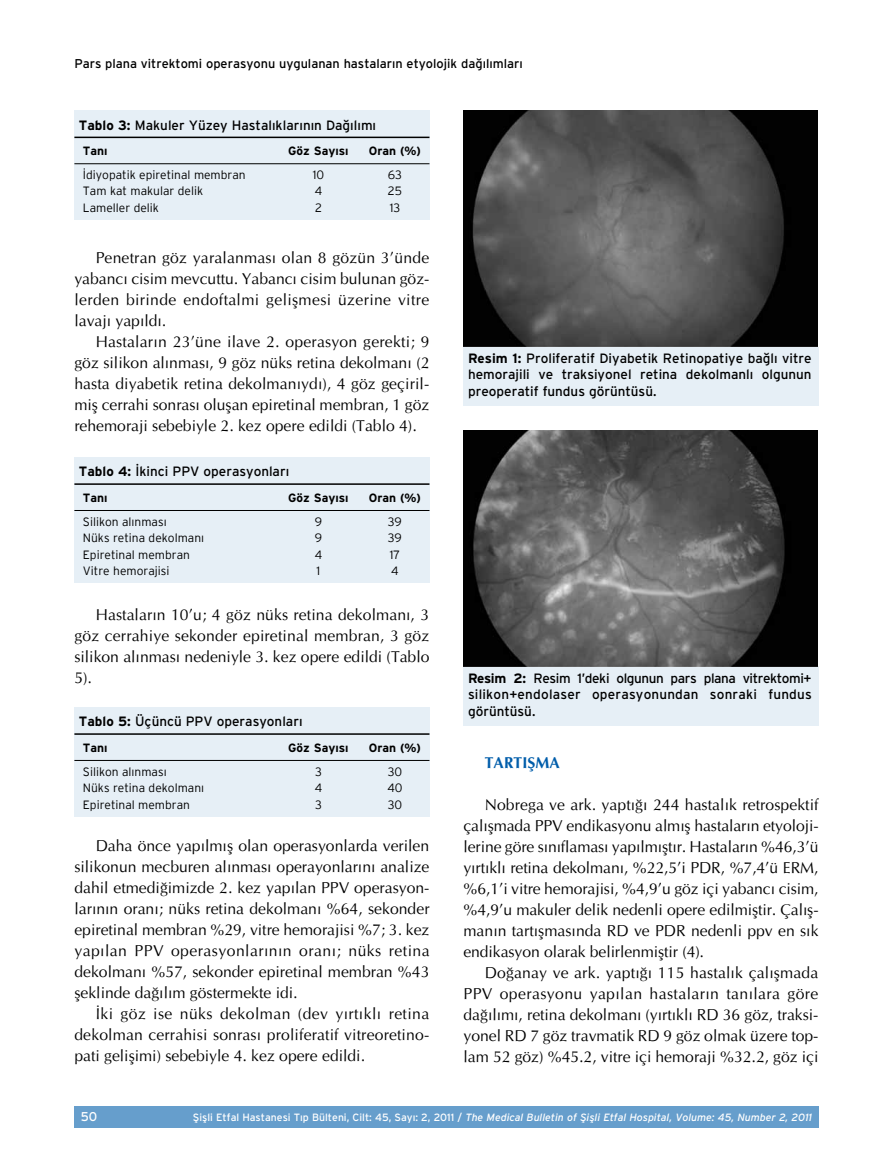
<style>
.page{position:relative;width:893px;height:1170px;background:#fff}
.page>*{position:absolute;margin:0;border:0;box-sizing:border-box;transform-origin:0 0}
.t1{font:15.75px/21px "Optima";color:#000;text-align:justify}
.t2{font:700 15.75px "Optima";color:#005daa}
.t3{font:13.5px/16.5px "Interstate";color:#000;text-align:justify}
.t4{font:12.75px "Interstate";color:#000}
.t5{font:12.75px "Interstate";color:#fff}
.t6{font:300 12px "Interstate";color:#000}
.t7{font:700 12px "Interstate";color:#000}
.t8{font:italic 10.5px "Interstate";color:#fff}
.s1{font-weight:700}
.s2{font-style:normal}
</style>
<div class="page">
<div style="left:74px;top:1106px;width:745px;height:21px;background:#669ecc"></div>
<div style="left:74px;top:707px;width:355px;height:25px;background:#e6eff6"></div>
<div style="left:74px;top:732px;width:355px;height:84px;background:#e6eff6"></div>
<hr style="left:74px;top:733px;width:355px;height:1px;background:#000">
<hr style="left:74px;top:760px;width:355px;height:1px;background:#000">
<div style="left:74px;top:111px;width:355px;height:24px;background:#e6eff6"></div>
<div style="left:74px;top:135px;width:355px;height:85px;background:#e6eff6"></div>
<hr style="left:74px;top:137px;width:355px;height:1px;background:#000">
<hr style="left:74px;top:163px;width:355px;height:1px;background:#000">
<div style="left:74px;top:457px;width:355px;height:25px;background:#e6eff6"></div>
<div style="left:74px;top:482px;width:355px;height:101px;background:#e6eff6"></div>
<hr style="left:74px;top:483px;width:355px;height:2px;background:#000">
<hr style="left:74px;top:510px;width:355px;height:1px;background:#000">
<div style="left:463px;top:346px;width:356px;height:60px;background:#e6eff6"></div>
<img style="left:463px;top:111px;width:355px;height:235px">
<div style="left:463px;top:666px;width:356px;height:59px;background:#e6eff6"></div>
<img style="left:463px;top:430px;width:355px;height:236px">
<p class="t4" style="left:74px;top:57px;width:450px">Pars plana vitrektomi operasyonu uygulanan hastaların etyolojik dağılımları</p>
<p class="t3" style="left:79px;top:116px;width:299px"><span class="s1">Tablo 3:</span> Makuler Yüzey Hastalıklarının Dağılımı</p>
<p class="t7" style="left:83px;top:144px;width:26px">Tanı</p>
<p class="t7" style="left:288px;top:144px;width:62px">Göz Sayısı</p>
<p class="t7" style="left:369px;top:144px;width:54px">Oran (%)</p>
<p class="t6" style="left:83px;top:168px;width:164px">İdiyopatik epiretinal membran</p>
<p class="t6" style="left:313px;top:168px;width:13px">10</p>
<p class="t6" style="left:388px;top:168px;width:16px">63</p>
<p class="t6" style="left:83px;top:184px;width:122px">Tam kat makular delik</p>
<p class="t6" style="left:315px;top:184px;width:9px">4</p>
<p class="t6" style="left:388px;top:184px;width:16px">25</p>
<p class="t6" style="left:83px;top:201px;width:78px">Lameller delik</p>
<p class="t6" style="left:315px;top:201px;width:8px">2</p>
<p class="t6" style="left:390px;top:201px;width:12px">13</p>
<p class="t1" style="left:74px;top:247px;width:357px;text-indent:21px">Penetran göz yaralanması olan 8 gözün 3’ünde yabancı cisim mevcuttu. Yabancı cisim bulunan göz&shy;lerden birinde endoftalmi gelişmesi üzerine vitre lavajı yapıldı.</p>
<p class="t1" style="left:74px;top:331px;width:357px;text-indent:21px">Hastaların 23’üne ilave 2. operasyon gerekti; 9 göz silikon alınması, 9 göz nüks retina dekolmanı (2 hasta diyabetik retina dekolmanıydı), 4 göz geçiril&shy;miş cerrahi sonrası oluşan epiretinal membran, 1 göz rehemoraji sebebiyle 2. kez opere edildi (Tablo 4).</p>
<p class="t3" style="left:79px;top:463px;width:212px"><span class="s1">Tablo 4:</span> İkinci PPV operasyonları</p>
<p class="t7" style="left:83px;top:490px;width:26px">Tanı</p>
<p class="t7" style="left:288px;top:490px;width:62px">Göz Sayısı</p>
<p class="t7" style="left:369px;top:490px;width:54px">Oran (%)</p>
<p class="t6" style="left:83px;top:514px;width:85px">Silikon alınması</p>
<p class="t6" style="left:315px;top:514px;width:9px">9</p>
<p class="t6" style="left:388px;top:514px;width:16px">39</p>
<p class="t6" style="left:83px;top:531px;width:123px">Nüks retina dekolmanı</p>
<p class="t6" style="left:315px;top:531px;width:9px">9</p>
<p class="t6" style="left:388px;top:531px;width:16px">39</p>
<p class="t6" style="left:83px;top:547px;width:109px">Epiretinal membran</p>
<p class="t6" style="left:315px;top:547px;width:9px">4</p>
<p class="t6" style="left:390px;top:547px;width:12px">17</p>
<p class="t6" style="left:83px;top:564px;width:88px">Vitre hemorajisi</p>
<p class="t6" style="left:317px;top:564px;width:5px">1</p>
<p class="t6" style="left:391px;top:564px;width:9px">4</p>
<p class="t1" style="left:74px;top:604px;width:357px;text-indent:21px">Hastaların 10’u; 4 göz nüks retina dekolmanı, 3 göz cerrahiye sekonder epiretinal membran, 3 göz silikon alınması nedeniyle 3. kez opere edildi (Tablo 5).</p>
<p class="t3" style="left:79px;top:713px;width:225px"><span class="s1">Tablo 5:</span> Üçüncü PPV operasyonları</p>
<p class="t7" style="left:83px;top:740px;width:26px">Tanı</p>
<p class="t7" style="left:288px;top:740px;width:62px">Göz Sayısı</p>
<p class="t7" style="left:369px;top:740px;width:54px">Oran (%)</p>
<p class="t6" style="left:83px;top:764px;width:85px">Silikon alınması</p>
<p class="t6" style="left:315px;top:764px;width:8px">3</p>
<p class="t6" style="left:388px;top:764px;width:16px">30</p>
<p class="t6" style="left:83px;top:780px;width:123px">Nüks retina dekolmanı</p>
<p class="t6" style="left:315px;top:780px;width:9px">4</p>
<p class="t6" style="left:387px;top:780px;width:17px">40</p>
<p class="t6" style="left:83px;top:797px;width:109px">Epiretinal membran</p>
<p class="t6" style="left:315px;top:797px;width:8px">3</p>
<p class="t6" style="left:388px;top:797px;width:16px">30</p>
<p class="t1" style="left:74px;top:835px;width:357px;text-indent:21px">Daha önce yapılmış olan operasyonlarda verilen silikonun mecburen alınması operayonlarını analize dahil etmediğimizde 2. kez yapılan PPV operasyon&shy;larının oranı; nüks retina dekolmanı %64, sekonder epiretinal membran %29, vitre hemorajisi %7; 3. kez yapılan PPV operasyonlarının oranı; nüks retina dekolmanı %57, sekonder epiretinal membran %43 şeklinde dağılım göstermekte idi.</p>
<p class="t1" style="left:74px;top:1003px;width:356px;text-indent:21px">İki göz ise nüks dekolman (dev yırtıklı retina dekolman cerrahisi sonrası proliferatif vitreoretino&shy;pati gelişimi) sebebiyle 4. kez opere edildi.</p>
<p class="t3" style="left:468px;top:349px;width:345px"><span class="s1">Resim 1:</span> Proliferatif Diyabetik Retinopatiye bağlı vitre hemorajili ve traksiyonel retina dekolmanlı olgunun preoperatif fundus görüntüsü.</p>
<p class="t3" style="left:468px;top:669px;width:345px"><span class="s1">Resim 2:</span> Resim 1’deki olgunun pars plana vitrektomi+ silikon+endolaser operasyonundan sonraki fundus görüntüsü.</p>
<p class="t2" style="left:485px;top:753px;width:77px">TARTIŞMA</p>
<p class="t1" style="left:463px;top:794px;width:357px;text-indent:21px">Nobrega ve ark. yaptığı 244 hastalık retrospektif çalışmada PPV endikasyonu almış hastaların etyoloji&shy;lerine göre sınıflaması yapılmıştır. Hastaların %46,3’ü yırtıklı retina dekolmanı, %22,5’i PDR, %7,4’ü ERM, %6,1’i vitre hemorajisi, %4,9’u göz içi yabancı cisim, %4,9’u makuler delik nedenli opere edilmiştir. Çalış&shy;manın tartışmasında RD ve PDR nedenli ppv en sık endikasyon olarak belirlenmiştir (4).</p>
<p class="t1" style="left:463px;top:962px;width:357px;text-indent:21px">Doğanay ve ark. yaptığı 115 hastalık çalışmada PPV operasyonu yapılan hastaların tanılara göre dağılımı, retina dekolmanı (yırtıklı RD 36 göz, traksi&shy;yonel RD 7 göz travmatik RD 9 göz olmak üzere top&shy;lam 52 göz) %45.2, vitre içi hemoraji %32.2, göz içi</p>
<p class="t5" style="left:81px;top:1108px;width:18px">50</p>
<p class="t8" style="left:193px;top:1110px;width:621px"><span class="s2">Şişli Etfal Hastanesi T›p Bülteni, Cilt: 45, Say›: 2, 2011 /</span> The Medical Bulletin of Şişli Etfal Hospital, Volume: 45, Number 2, 2011</p>
</div>
